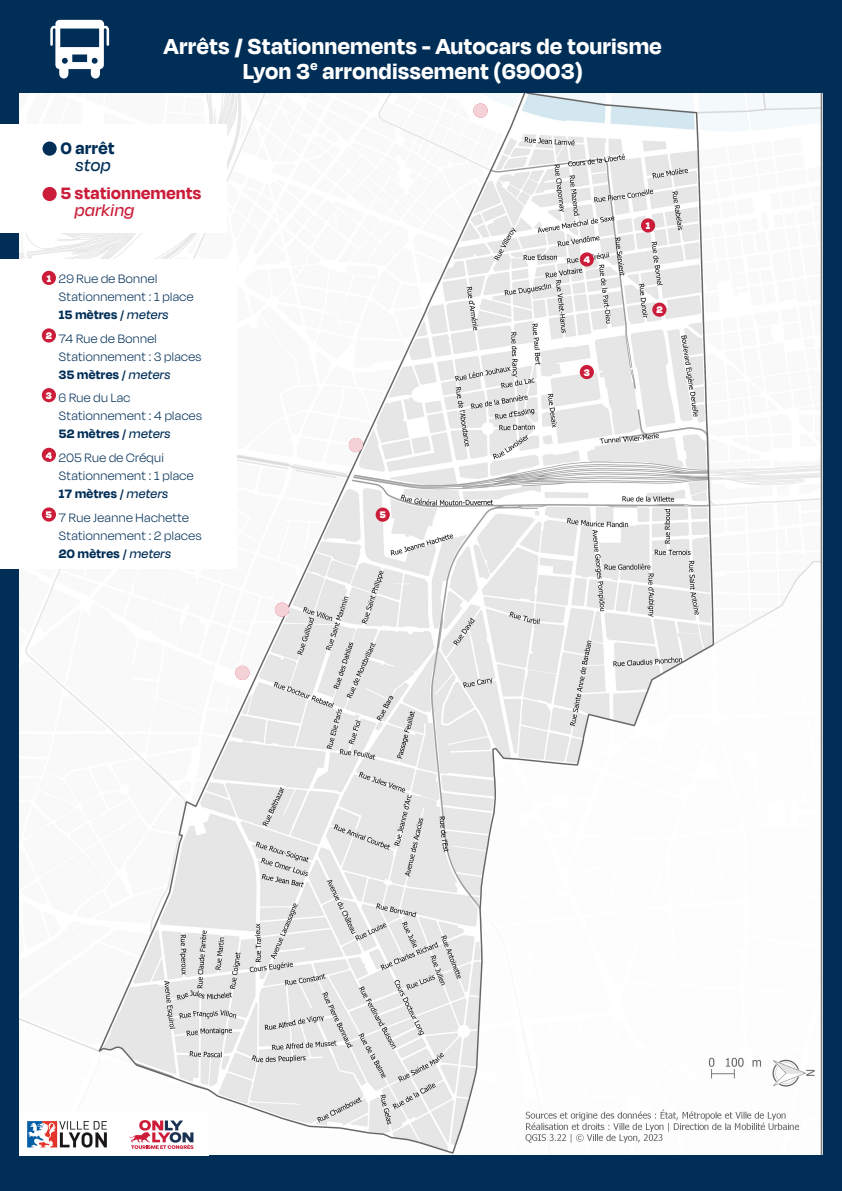
<style>
.page{position:relative;width:842px;height:1191px;background:#002e57}
.page>*{position:absolute;margin:0;border:0;box-sizing:border-box;transform-origin:0 0}
.t1{font:700 25px/25px "Degular Display";letter-spacing:.03em;color:#fff;text-align:center}
.t2{font:700 19px "Degular Display";letter-spacing:.03em;color:#cb1c39}
.t3{font:italic 500 19px "Degular Display";letter-spacing:.03em;color:#cb1c39}
.t4{font:700 19px "Degular Display";letter-spacing:.03em;color:#002e57}
.t5{font:italic 500 19px "Degular Display";color:#002e57}
.t6{font:300 14px/18px "Degular Display";letter-spacing:.03em;color:#002e57}
.t7{font:900 11px "Degular Display";color:#fff}
.s1{font-weight:900;font-size:11px;color:#fff}
.s2{font-weight:700}
.s3{font-weight:500}
.s4{font-weight:500;font-style:italic}
</style>
<div class="page">
<img style="left:20px;top:93px;width:802px;height:1062px">
<img style="left:20px;top:1113px;width:94px;height:42px">
<div style="left:114px;top:1113px;width:95px;height:42px;background:#fff"></div>
<svg style="left:129px;top:1120px;width:64px;height:29px"></svg>
<svg style="left:50px;top:20px;width:59px;height:59px"></svg>
<svg style="left:473px;top:103px;width:15px;height:15px"></svg>
<div style="left:349px;top:438px;width:14px;height:14px;background:#f4d1d7;border-radius:50%"></div>
<svg style="left:275px;top:602px;width:14px;height:15px"></svg>
<div style="left:235px;top:666px;width:14px;height:14px;background:#f4d1d7;border-radius:50%"></div>
<div style="left:0;top:259px;width:236px;height:310px;background:#fff"></div>
<div style="left:42px;top:271px;width:14px;height:14px;background:#cb1c39;border-radius:50%"></div>
<div style="left:42px;top:328px;width:14px;height:14px;background:#cb1c39;border-radius:50%"></div>
<div style="left:42px;top:388px;width:14px;height:14px;background:#cb1c39;border-radius:50%"></div>
<div style="left:42px;top:448px;width:14px;height:14px;background:#cb1c39;border-radius:50%"></div>
<div style="left:42px;top:507px;width:14px;height:14px;background:#cb1c39;border-radius:50%"></div>
<div style="left:652px;top:302px;width:14px;height:15px;background:#cb1c39;border-radius:50%"></div>
<div style="left:580px;top:252px;width:14px;height:14px;background:#cb1c39;border-radius:50%"></div>
<div style="left:641px;top:218px;width:14px;height:14px;background:#cb1c39;border-radius:50%"></div>
<div style="left:376px;top:507px;width:14px;height:15px;background:#cb1c39;border-radius:50%"></div>
<div style="left:580px;top:365px;width:14px;height:14px;background:#cb1c39;border-radius:50%"></div>
<div style="left:0;top:124px;width:227px;height:109px;background:#fff"></div>
<div style="left:43px;top:141px;width:14px;height:15px;background:#002e57;border-radius:50%"></div>
<div style="left:43px;top:187px;width:14px;height:14px;background:#cb1c39;border-radius:50%"></div>
<h1 class="t1" style="left:164px;top:32px;width:499px">Arrêts / Stationnements - Autocars de tourisme<br>Lyon 3<sup>e</sup> arrondissement (69003)</h1>
<h2 class="t4" style="left:61px;top:136px;width:55px">0 arrêt</h2>
<h2 class="t5" style="left:76px;top:154px;width:36px">stop</h2>
<h2 class="t2" style="left:61px;top:182px;width:142px">5 stationnements</h2>
<h2 class="t3" style="left:75px;top:199px;width:61px">parking</h2>
<p class="t6" style="left:59px;top:269px;width:136px;text-indent:-12px"><span class="s1">1</span> 29 Rue de Bonnel<br>Stationnement : 1 place<br><span class="s2">15 mètres</span> <span class="s3">/</span> <span class="s4">meters</span></p>
<p class="t6" style="left:59px;top:329px;width:144px;text-indent:-13px"><sup>2</sup> 74 Rue de Bonnel<br>Stationnement : 3 places<br><span class="s2">35 mètres</span> <span class="s3">/</span> <span class="s4">meters</span></p>
<p class="t6" style="left:59px;top:389px;width:144px;text-indent:-13px"><sup>3</sup> 6 Rue du Lac<br>Stationnement : 4 places<br><span class="s2">52 mètres</span> <span class="s3">/</span> <span class="s4">meters</span></p>
<p class="t6" style="left:59px;top:448px;width:136px;text-indent:-13px"><sup>4</sup> 205 Rue de Créqui<br>Stationnement : 1 place<br><span class="s2">17 mètres</span> <span class="s3">/</span> <span class="s4">meters</span></p>
<p class="t6" style="left:59px;top:508px;width:144px;text-indent:-13px"><sup>5</sup> 7 Rue Jeanne Hachette<br>Stationnement : 2 places<br><span class="s2">20 mètres</span> <span class="s3">/</span> <span class="s4">meters</span></p>
<p class="t7" style="left:380px;top:508px;width:7px">5</p>
<p class="t7" style="left:584px;top:253px;width:8px">4</p>
<p class="t7" style="left:584px;top:366px;width:7px">3</p>
<p class="t7" style="left:646px;top:219px;width:6px">1</p>
<p class="t7" style="left:656px;top:303px;width:8px">2</p>
</div>
